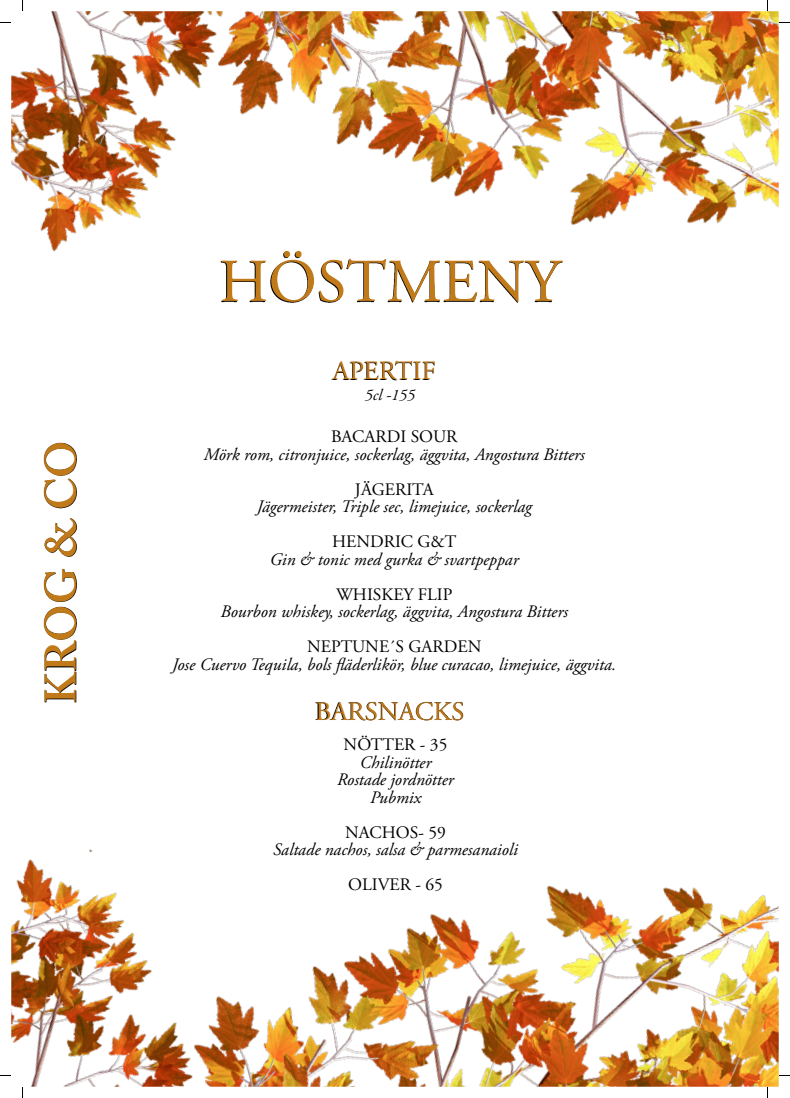
<style>
.page{position:relative;width:790px;height:1098px;background:#fff}
.page>*{position:absolute;margin:0;border:0;box-sizing:border-box;transform-origin:0 0}
.t1{font:60.75px "Adobe Garamond Pro";color:#c17a19}
.t2{font:600 43.88px "Adobe Caslon Pro";color:#c17a19}
.t3{font:26.5px "Adobe Garamond Pro";color:#c17a19}
.t4{font:italic 17.5px/17.5px "Adobe Garamond Pro";color:#000;text-align:center}
.t5{font:17.5px "Adobe Garamond Pro";color:#000}
.t6{font:italic 15.88px "Adobe Garamond Pro";color:#000}
</style>
<div class="page">
<img style="left:11px;top:11px;width:767px;height:241px">
<img style="left:11px;top:849px;width:767px;height:237px">
<img style="left:44px;top:442px;width:33px;height:261px">
<img style="left:331px;top:361px;width:104px;height:20px">
<img style="left:315px;top:701px;width:149px;height:20px">
<img style="left:193px;top:234px;width:428px;height:69px">
<h2 class="t2" style="left:35px;top:703px;width:264px;rotate:-90deg">KROG &amp; CO</h2>
<h1 class="t1" style="left:219px;top:245px;width:342px">HÖSTMENY</h1>
<h3 class="t3" style="left:333px;top:355px;width:104px">APERTIF</h3>
<p class="t6" style="left:364px;top:385px;width:52px">5cl -155</p>
<p class="t5" style="left:331px;top:426px;width:128px">BACARDI SOUR</p>
<p class="t4" style="left:204px;top:446px;width:382px">Mörk rom, citronjuice, sockerlag, äggvita, Angostura Bitters</p>
<p class="t5" style="left:355px;top:478px;width:80px">JÄGERITA</p>
<p class="t4" style="left:256px;top:498px;width:276px">Jägermeister, Triple sec, limejuice, sockerlag</p>
<p class="t5" style="left:332px;top:531px;width:126px">HENDRIC G&amp;T</p>
<p class="t4" style="left:270px;top:551px;width:250px">Gin &amp; tonic med gurka &amp; svartpeppar</p>
<p class="t5" style="left:336px;top:583px;width:118px">WHISKEY FLIP</p>
<p class="t4" style="left:220px;top:603px;width:348px">Bourbon whiskey, sockerlag, äggvita, Angostura Bitters</p>
<p class="t5" style="left:307px;top:636px;width:176px">NEPTUNE´S GARDEN</p>
<p class="t4" style="left:172px;top:656px;width:445px">Jose Cuervo Tequila, bols fläderlikör, blue curacao, limejuice, äggvita.</p>
<h3 class="t3" style="left:315px;top:695px;width:151px">BARSNACKS</h3>
<p class="t5" style="left:343px;top:734px;width:105px">NÖTTER - 35</p>
<p class="t4" style="left:337px;top:754px;width:118px">Chilinötter<br>Rostade jordnötter<br>Pubmix</p>
<p class="t5" style="left:345px;top:821px;width:102px">NACHOS- 59</p>
<p class="t4" style="left:273px;top:841px;width:246px">Saltade nachos, salsa &amp; parmesanaioli</p>
<p class="t5" style="left:348px;top:874px;width:96px">OLIVER - 65</p>
</div>
